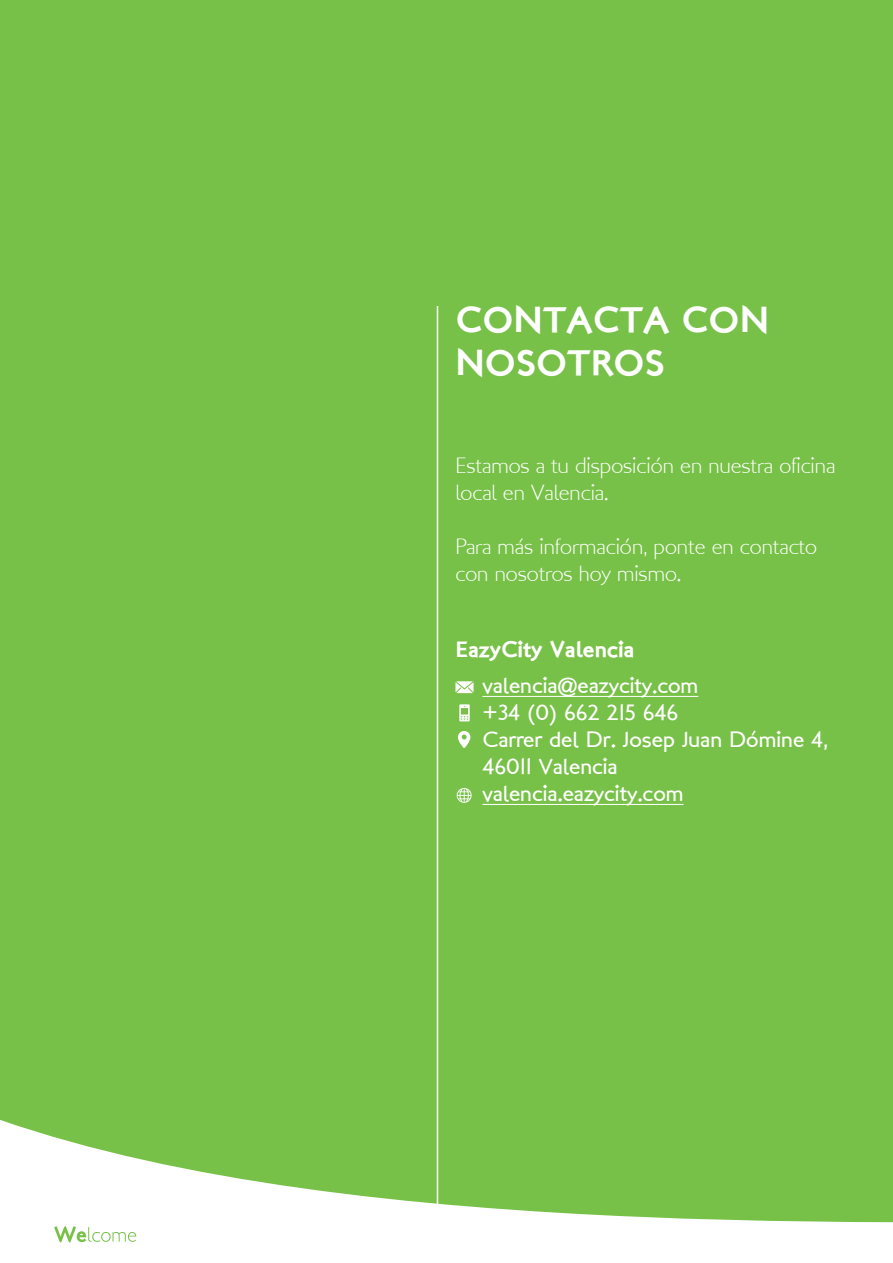
<style>
.page{position:relative;width:893px;height:1263px;background:#78c148}
.page>*{position:absolute;margin:0;border:0;box-sizing:border-box;transform-origin:0 0}
.t1{font:36px/43.2px "London Two";color:#fff}
.t2{font:22.5px/27px "London MM";color:#fff}
.t3{font:22.5px "London Between";color:#fff}
.t4{font:22.5px "London Two";color:#fff}
</style>
<div class="page">
<hr style="left:482px;top:696px;width:216px;height:1px;background:#fff">
<hr style="left:482px;top:804px;width:201px;height:1px;background:#fff">
<hr style="left:437px;top:306px;width:1px;height:923px;background:#fff">
<svg style="left:459px;top:704px;width:11px;height:17px"></svg>
<svg style="left:455px;top:681px;width:19px;height:12px"></svg>
<svg style="left:0;top:1120px;width:893px;height:143px"></svg>
<svg style="left:54px;top:1226px;width:82px;height:17px"></svg>
<svg style="left:457px;top:788px;width:15px;height:15px"></svg>
<svg style="left:458px;top:731px;width:12px;height:17px"></svg>
<p class="t1" style="left:455px;top:298px;width:315px">CONTACTA CON<br>NOSOTROS</p>
<p class="t2" style="left:455px;top:453px;width:381px">Estamos a tu disposición en nuestra oficina local en Valencia.</p>
<p class="t2" style="left:455px;top:534px;width:363px">Para más información, ponte en contacto con nosotros hoy mismo.</p>
<p class="t4" style="left:455px;top:634px;width:181px">EazyCity Valencia</p>
<p class="t3" style="left:482px;top:672px;width:217px">valencia@eazycity.com</p>
<p class="t3" style="left:482px;top:699px;width:197px">+34 (0) 662 215 646</p>
<p class="t3" style="left:482px;top:726px;width:347px">Carrer del Dr. Josep Juan Dómine 4,</p>
<p class="t3" style="left:482px;top:753px;width:137px">46011 Valencia</p>
<p class="t3" style="left:482px;top:780px;width:203px">valencia.eazycity.com</p>
</div>
